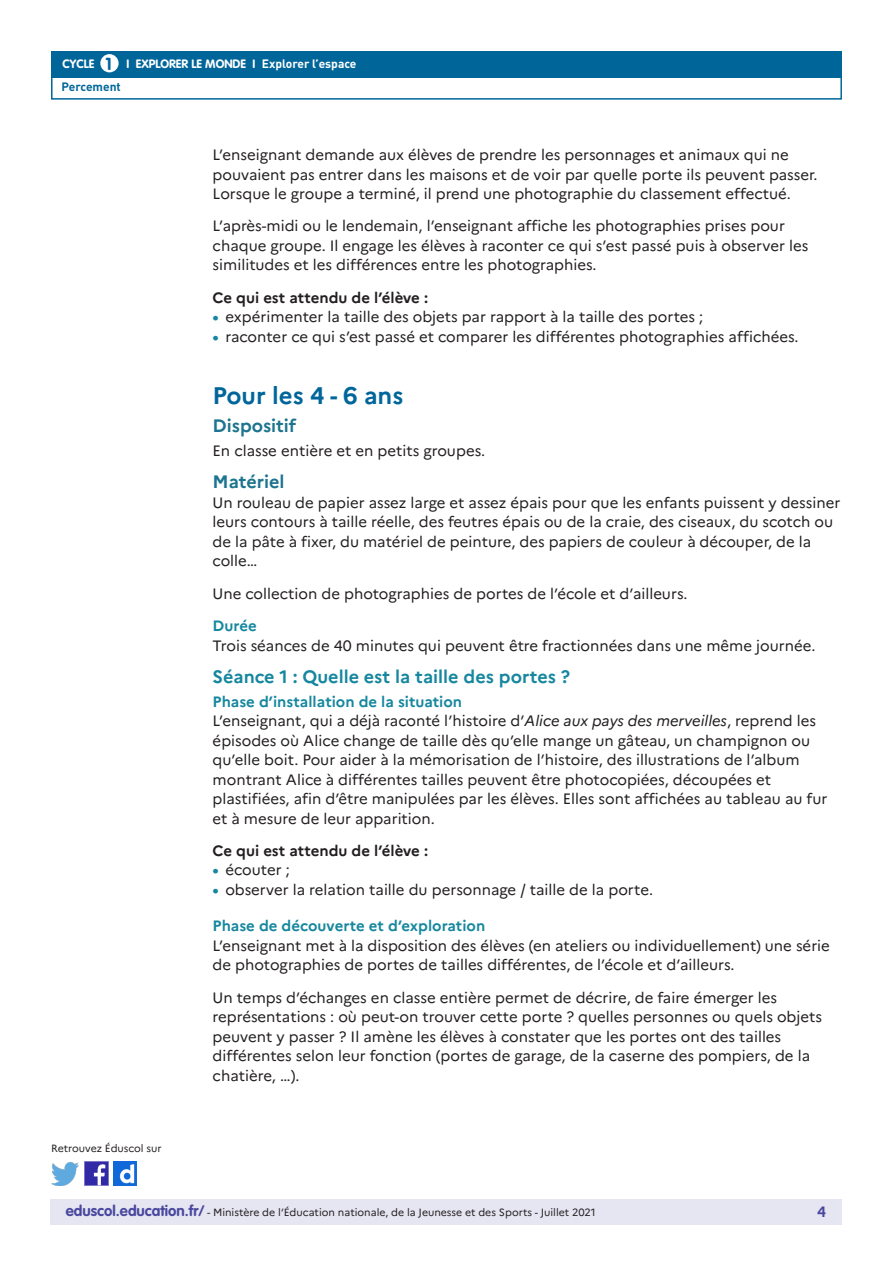
<style>
.page{position:relative;width:893px;height:1263px;background:#fff}
.page>*{position:absolute;margin:0;border:0;box-sizing:border-box;transform-origin:0 0}
._03_Titre_de_niveau{font:700 24px "Marianne";color:#00669a}
._04_Titre_de_niveau{font:700 18px "Marianne";color:#16879f}
._04_Titre_de_niveau-2{font:700 18px "Marianne";color:#1c748e}
._05_Titre_de_niveau{font:700 18px "Marianne";color:#1c748e}
.t1{font:700 17.25px "VAG Rounded Std";color:#00669a}
._06_Texte_courant{font:15px/19.5px "Marianne";color:#231f20}
._05_Titre_de_niveau-2{font:700 15px "Marianne";color:#16879f}
._06_Texte_courant-2{font:700 15px "Marianne";color:#231f20}
.t2{font:700 15px "Marianne";color:#4a489e}
.t3{font:700 12px "VAG Rounded Std";color:#fff}
.t4{font:700 12px "DIN Pro";color:#fff}
.t5{font:700 12px "DIN Pro";color:#00669a}
.t6{font:10.5px "Marianne";color:#231f20}
.s1{font-weight:700;color:#16879f}
.s2{font-style:italic}
.s3{font-family:"VAG Rounded Std";font-weight:700;font-size:15px;color:#4a489e}
</style>
<div class="page">
<div style="left:50px;top:1199px;width:791px;height:26px;background:#e6e5f2"></div>
<div style="left:51px;top:51px;width:791px;height:27px;background:#00669a"></div>
<div style="left:100px;top:54px;width:19px;height:18px;background:#fff;border-radius:50%"></div>
<div style="left:51px;top:75px;width:791px;height:25px;border:2px solid #00669a"></div>
<img style="left:85px;top:1162px;width:23px;height:23px">
<img style="left:51px;top:1163px;width:28px;height:22px">
<img style="left:114px;top:1162px;width:23px;height:23px">
<p class="t1" style="left:106px;top:53px;width:8px">1</p>
<p class="t4" style="left:262px;top:56px;width:96px">Explorer l’espace</p>
<p class="t5" style="left:61px;top:79px;width:61px">Percement</p>
<p class="t3" style="left:63px;top:57px;width:33px">CYCLE</p>
<p class="t3" style="left:127px;top:57px;width:130px">I EXPLORER LE MONDE I</p>
<p class="_06_Texte_courant" style="left:213px;top:145px;width:607px">L’enseignant demande aux élèves de prendre les personnages et animaux qui ne pouvaient pas entrer dans les maisons et de voir par quelle porte ils peuvent passer.<br>Lorsque le groupe a terminé, il prend une photographie du classement effectué.</p>
<p class="_06_Texte_courant" style="left:213px;top:216px;width:597px">L’après-midi ou le lendemain, l’enseignant affiche les photographies prises pour chaque groupe. Il engage les élèves à raconter ce qui s’est passé puis à observer les similitudes et les différences entre les photographies.</p>
<p class="_06_Texte_courant-2" style="left:213px;top:288px;width:217px">Ce qui est attendu de l’élève :</p>
<p class="_06_Texte_courant" style="left:213px;top:307px;width:492px"><span class="s1">•</span> expérimenter la taille des objets par rapport à la taille des portes ;</p>
<p class="_06_Texte_courant" style="left:213px;top:326px;width:587px"><span class="s1">•</span> raconter ce qui s’est passé et comparer les différentes photographies affichées.</p>
<p class="t6" style="left:51px;top:1142px;width:112px">Retrouvez Éduscol sur</p>
<p class="_03_Titre_de_niveau" style="left:213px;top:381px;width:192px">Pour les 4 - 6 ans</p>
<p class="_04_Titre_de_niveau-2" style="left:213px;top:415px;width:85px">Dispositif</p>
<p class="_06_Texte_courant" style="left:213px;top:441px;width:274px">En classe entière et en petits groupes.</p>
<p class="_05_Titre_de_niveau" style="left:213px;top:471px;width:74px">Matériel</p>
<p class="_06_Texte_courant" style="left:213px;top:493px;width:629px">Un rouleau de papier assez large et assez épais pour que les enfants puissent y dessiner leurs contours à taille réelle, des feutres épais ou de la craie, des ciseaux, du scotch ou de la pâte à fixer, du matériel de peinture, des papiers de couleur à découper, de la colle…</p>
<p class="_06_Texte_courant" style="left:213px;top:584px;width:476px">Une collection de photographies de portes de l’école et d’ailleurs.</p>
<p class="_05_Titre_de_niveau-2" style="left:213px;top:616px;width:46px">Durée</p>
<p class="_06_Texte_courant" style="left:213px;top:635px;width:604px">Trois séances de 40 minutes qui peuvent être fractionnées dans une même journée.</p>
<p class="_04_Titre_de_niveau" style="left:213px;top:665px;width:359px">Séance 1 : Quelle est la taille des portes ?</p>
<p class="_05_Titre_de_niveau-2" style="left:213px;top:692px;width:251px">Phase d’installation de la situation</p>
<p class="_06_Texte_courant" style="left:213px;top:711px;width:616px">L’enseignant, qui a déjà raconté l’histoire d’<span class="s2">Alice aux pays des merveilles</span>, reprend les épisodes où Alice change de taille dès qu’elle mange un gâteau, un champignon ou qu’elle boit. Pour aider à la mémorisation de l’histoire, des illustrations de l’album montrant Alice à différentes tailles peuvent être photocopiées, découpées et plastifiées, afin d’être manipulées par les élèves. Elles sont affichées au tableau au fur et à mesure de leur apparition.</p>
<p class="_06_Texte_courant-2" style="left:213px;top:841px;width:217px">Ce qui est attendu de l’élève :</p>
<p class="_06_Texte_courant" style="left:213px;top:860px;width:79px"><span class="s1">•</span> écouter ;</p>
<p class="_06_Texte_courant" style="left:213px;top:880px;width:442px"><span class="s1">•</span> observer la relation taille du personnage / taille de la porte.</p>
<p class="_05_Titre_de_niveau-2" style="left:213px;top:917px;width:274px">Phase de découverte et d’exploration</p>
<p class="_06_Texte_courant" style="left:213px;top:936px;width:619px">L’enseignant met à la disposition des élèves (en ateliers ou individuellement) une série de photographies de portes de tailles différentes, de l’école et d’ailleurs.</p>
<p class="_06_Texte_courant" style="left:213px;top:987px;width:611px">Un temps d’échanges en classe entière permet de décrire, de faire émerger les représentations : où peut-on trouver cette porte ? quelles personnes ou quels objets peuvent y passer ? Il amène les élèves à constater que les portes ont des tailles différentes selon leur fonction (portes de garage, de la caserne des pompiers, de la chatière, …).</p>
<p class="t6" style="left:66px;top:1206px;width:531px"><span class="s3">eduscol.education.fr/</span> - Ministère de l’Éducation nationale, de la Jeunesse et des Sports - Juillet 2021</p>
<p class="t2" style="left:817px;top:1202px;width:10px">4</p>
</div>
